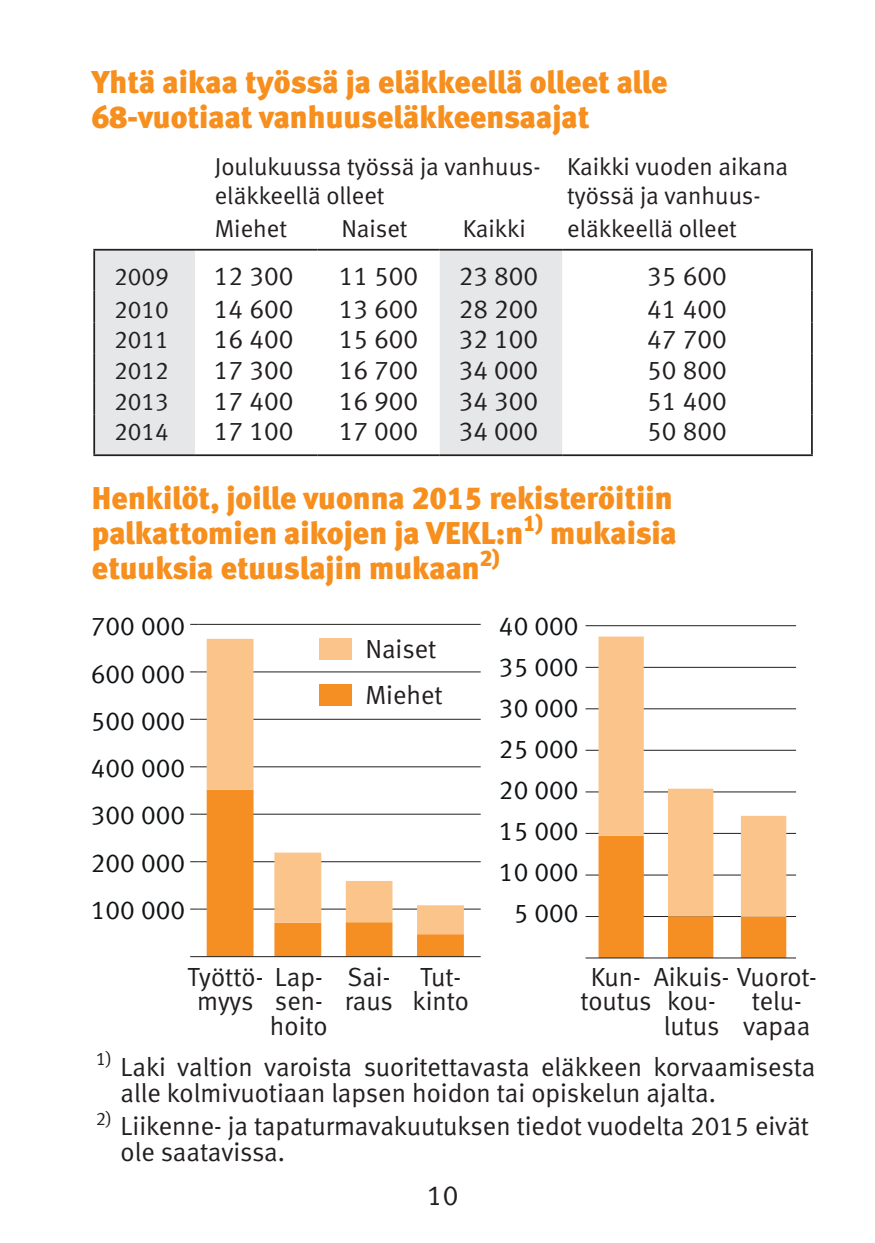
<style>
.page{position:relative;width:875px;height:1243px;background:#fff}
.page>*{position:absolute;margin:0;border:0;box-sizing:border-box;transform-origin:0 0}
.OTSIKKO{font:31.5px/35px "Meta Black LF";color:#f68f1e}
.t1{font:28px "Meta Normal LF";color:#231f20}
.Alahuomautus{font:26.25px/24.5px "Meta Normal LF";color:#231f20}
.Taulukko{font:26.25px "Meta Normal LF";color:#231f20}
.t2{font:26.25px/40.9px "Meta Normal LF";color:#111416;text-align:justify}
.Taulupää{font:24.5px "Meta Normal LF";color:#231f20}
.Taulukko-2{font:24.5px "Meta Normal LF";color:#231f20}
.s1{font-family:"Meta Normal LF Caps"}
</style>
<div class="page">
<svg style="left:95px;top:251px;width:467px;height:203px"></svg>
<hr style="left:93px;top:290px;width:2px;height:32px;background:#231f20">
<hr style="left:93px;top:322px;width:2px;height:31px;background:#231f20">
<hr style="left:93px;top:353px;width:2px;height:31px;background:#231f20">
<hr style="left:93px;top:384px;width:2px;height:31px;background:#231f20">
<hr style="left:93px;top:415px;width:2px;height:39px;background:#231f20">
<hr style="left:93px;top:454px;width:102px;height:2px;background:#231f20">
<hr style="left:195px;top:454px;width:122px;height:2px;background:#231f20">
<hr style="left:317px;top:454px;width:123px;height:2px;background:#231f20">
<hr style="left:440px;top:454px;width:122px;height:2px;background:#231f20">
<hr style="left:93px;top:249px;width:102px;height:2px;background:#231f20">
<hr style="left:93px;top:251px;width:2px;height:39px;background:#231f20">
<hr style="left:195px;top:249px;width:122px;height:2px;background:#231f20">
<hr style="left:317px;top:249px;width:123px;height:2px;background:#231f20">
<hr style="left:440px;top:249px;width:122px;height:2px;background:#231f20">
<hr style="left:562px;top:249px;width:250px;height:2px;background:#231f20">
<hr style="left:811px;top:251px;width:1px;height:39px;background:#231f20">
<hr style="left:811px;top:290px;width:1px;height:32px;background:#231f20">
<hr style="left:811px;top:322px;width:1px;height:31px;background:#231f20">
<hr style="left:811px;top:353px;width:1px;height:31px;background:#231f20">
<hr style="left:811px;top:384px;width:1px;height:31px;background:#231f20">
<hr style="left:811px;top:415px;width:1px;height:39px;background:#231f20">
<hr style="left:562px;top:454px;width:250px;height:2px;background:#231f20">
<hr style="left:199px;top:908px;width:281px;height:2px;background:#231f20">
<hr style="left:199px;top:861px;width:281px;height:1px;background:#231f20">
<hr style="left:199px;top:814px;width:281px;height:1px;background:#231f20">
<hr style="left:199px;top:766px;width:281px;height:1px;background:#231f20">
<hr style="left:199px;top:719px;width:281px;height:1px;background:#231f20">
<hr style="left:199px;top:671px;width:281px;height:1px;background:#231f20">
<hr style="left:199px;top:624px;width:281px;height:1px;background:#231f20">
<svg style="left:207px;top:934px;width:257px;height:22px"></svg>
<svg style="left:207px;top:639px;width:257px;height:295px"></svg>
<svg style="left:190px;top:908px;width:9px;height:2px"></svg>
<hr style="left:199px;top:956px;width:281px;height:1px;background:#231f20">
<hr style="left:594px;top:916px;width:202px;height:1px;background:#231f20">
<hr style="left:594px;top:874px;width:202px;height:2px;background:#231f20">
<hr style="left:594px;top:833px;width:202px;height:1px;background:#231f20">
<hr style="left:594px;top:791px;width:202px;height:2px;background:#231f20">
<hr style="left:594px;top:750px;width:202px;height:1px;background:#231f20">
<hr style="left:594px;top:708px;width:202px;height:1px;background:#231f20">
<hr style="left:594px;top:667px;width:202px;height:1px;background:#231f20">
<hr style="left:594px;top:625px;width:202px;height:1px;background:#231f20">
<svg style="left:598px;top:637px;width:188px;height:196px"></svg>
<svg style="left:585px;top:833px;width:201px;height:126px"></svg>
<svg style="left:585px;top:791px;width:9px;height:2px"></svg>
<hr style="left:594px;top:957px;width:202px;height:2px;background:#231f20">
<div style="left:320px;top:684px;width:32px;height:22px;background:#f58f23"></div>
<div style="left:320px;top:639px;width:32px;height:21px;background:#fbc48a"></div>
<p class="OTSIKKO" style="left:92px;top:64px;width:577px">Yhtä aikaa työssä ja eläkkeellä olleet alle<br>68-vuotiaat vanhuuseläkkeensaajat</p>
<p class="Taulupää" style="left:215px;top:152px;width:327px">Joulukuussa työssä ja vanhuus-</p>
<p class="Taulupää" style="left:567px;top:152px;width:222px">Kaikki vuoden aikana</p>
<p class="Taulupää" style="left:215px;top:181px;width:171px">eläkkeellä olleet</p>
<p class="Taulupää" style="left:567px;top:181px;width:195px">työssä ja vanhuus-</p>
<p class="Taulupää" style="left:215px;top:214px;width:74px">Miehet</p>
<p class="Taulupää" style="left:341px;top:214px;width:68px">Naiset</p>
<p class="Taulupää" style="left:463px;top:214px;width:64px">Kaikki</p>
<p class="Taulupää" style="left:567px;top:214px;width:171px">eläkkeellä olleet</p>
<p class="Taulukko-2" style="left:114px;top:263px;width:56px">2009</p>
<p class="Taulukko" style="left:214px;top:261px;width:81px">12 300</p>
<p class="Taulukko" style="left:339px;top:261px;width:81px">11 500</p>
<p class="Taulukko" style="left:459px;top:261px;width:81px">23 800</p>
<p class="Taulukko" style="left:647px;top:261px;width:81px">35 600</p>
<p class="Taulukko-2" style="left:114px;top:295px;width:56px">2010</p>
<p class="Taulukko" style="left:214px;top:293px;width:81px">14 600</p>
<p class="Taulukko" style="left:339px;top:293px;width:81px">13 600</p>
<p class="Taulukko" style="left:459px;top:293px;width:81px">28 200</p>
<p class="Taulukko" style="left:647px;top:293px;width:81px">41 400</p>
<p class="Taulukko-2" style="left:114px;top:326px;width:56px">2011</p>
<p class="Taulukko" style="left:214px;top:324px;width:81px">16 400</p>
<p class="Taulukko" style="left:339px;top:324px;width:81px">15 600</p>
<p class="Taulukko" style="left:459px;top:324px;width:81px">32 100</p>
<p class="Taulukko" style="left:647px;top:324px;width:81px">47 700</p>
<p class="Taulukko-2" style="left:114px;top:356px;width:56px">2012</p>
<p class="Taulukko" style="left:214px;top:355px;width:81px">17 300</p>
<p class="Taulukko" style="left:339px;top:355px;width:81px">16 700</p>
<p class="Taulukko" style="left:459px;top:355px;width:81px">34 000</p>
<p class="Taulukko" style="left:647px;top:355px;width:81px">50 800</p>
<p class="Taulukko-2" style="left:114px;top:387px;width:56px">2013</p>
<p class="Taulukko" style="left:214px;top:385px;width:81px">17 400</p>
<p class="Taulukko" style="left:339px;top:385px;width:81px">16 900</p>
<p class="Taulukko" style="left:459px;top:385px;width:81px">34 300</p>
<p class="Taulukko" style="left:647px;top:385px;width:81px">51 400</p>
<p class="Taulukko-2" style="left:114px;top:418px;width:56px">2014</p>
<p class="Taulukko" style="left:214px;top:416px;width:81px">17 100</p>
<p class="Taulukko" style="left:339px;top:416px;width:81px">17 000</p>
<p class="Taulukko" style="left:459px;top:416px;width:81px">34 000</p>
<p class="Taulukko" style="left:647px;top:416px;width:81px">50 800</p>
<p class="OTSIKKO" style="left:92px;top:480px;width:586px">Henkilöt, joille vuonna 2015 rekisteröitiin palkattomien aikojen ja VEKL:n<sup>1)</sup> mukaisia etuuksia etuuslajin mukaan<sup>2)</sup></p>
<p class="t2" style="left:91px;top:602px;width:96px;line-height:47.2px">700 000<br>600 000<br>500 000<br>400 000<br>300 000<br>200 000<br>100 000</p>
<p class="t2" style="left:499px;top:605px;width:81px;text-align:center">40 000<br>35 000<br>30 000<br>25 000<br>20 000<br>15 000<br>10 000<br>5 000</p>
<p class="Alahuomautus" style="left:365px;top:626px;width:79px;line-height:45.5px">Naiset<br>Miehet</p>
<p class="Alahuomautus" style="left:197px;top:964px;width:127px;text-indent:-10px"><span class="s1">T</span>yöttö- Lap&shy;myys</p>
<p class="Alahuomautus" style="left:270px;top:988px;width:59px">sen&shy;hoito</p>
<p class="Alahuomautus" style="left:345px;top:964px;width:49px">Sai&shy;raus</p>
<p class="Alahuomautus" style="left:412px;top:964px;width:58px">Tut&shy;kinto</p>
<p class="Alahuomautus" style="left:580px;top:964px;width:73px;text-align:center">Kun&shy;toutus</p>
<p class="Alahuomautus" style="left:664px;top:964px;width:155px;text-indent:-10px">Aikuis- Vuorot&shy;kou-<br>lutus</p>
<p class="Alahuomautus" style="left:743px;top:988px;width:69px;text-align:center">telu&shy;vapaa</p>
<p class="Alahuomautus" style="left:121px;top:1053px;width:696px;line-height:26.2px;text-indent:-25px"><sup>1)</sup> Laki valtion varoista suoritettavasta eläkkeen korvaamisesta alle kolmivuotiaan lapsen hoidon tai opiskelun ajalta.</p>
<p class="Alahuomautus" style="left:121px;top:1113px;width:690px;line-height:26.2px;text-indent:-25px"><sup>2)</sup> Liikenne- ja tapaturmavakuutuksen tiedot vuodelta 2015 eivät ole saatavissa.</p>
<p class="t1" style="left:427px;top:1180px;width:33px">10</p>
</div>
